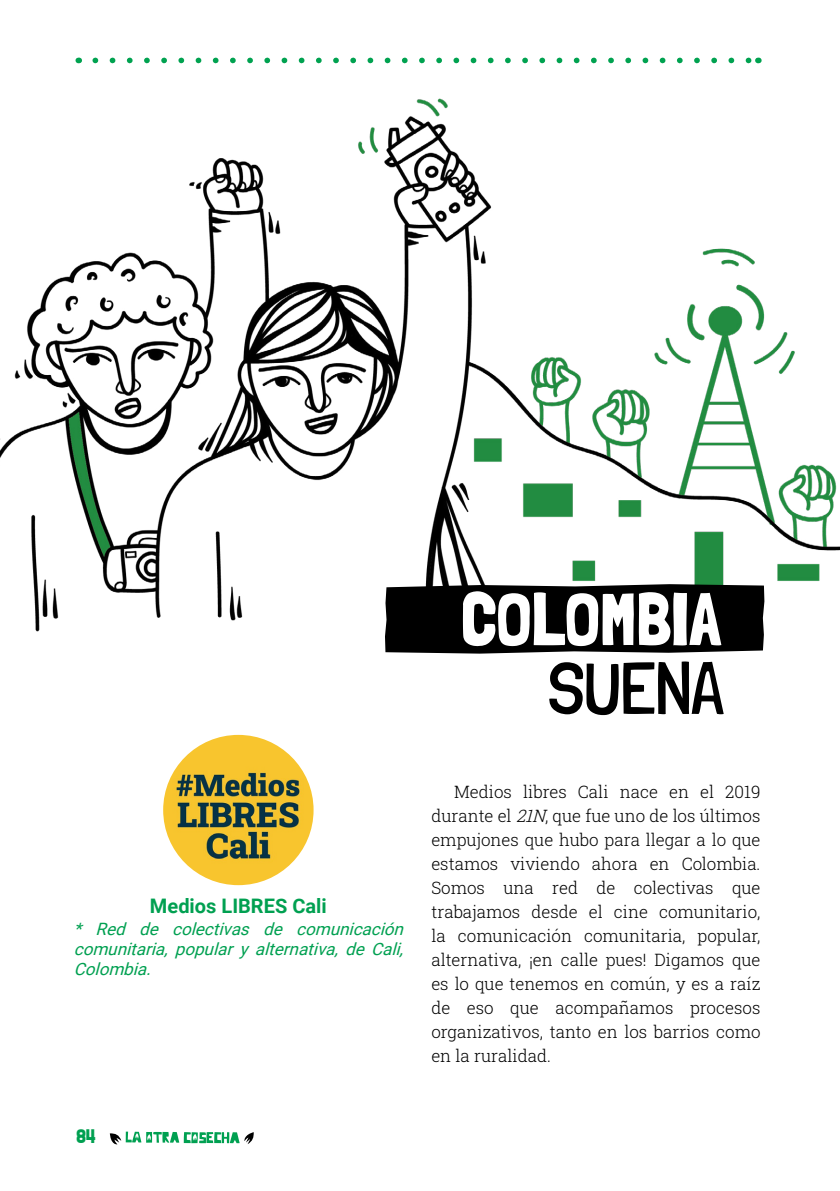
<style>
.page{position:relative;width:840px;height:1191px;background:#fff}
.page>*{position:absolute;margin:0;border:0;box-sizing:border-box;transform-origin:0 0}
.t1{font:74px "Londrina Solid";letter-spacing:-.01em;color:#fff}
.t2{font:300 74px "Londrina Solid";letter-spacing:-.01em;color:#000}
.t3{font:700 20px "Roboto";color:#00a051}
.t4{font:20px "The 27 Club";color:#00a051}
.t5{font:300 17px/24px "Roboto Slab";color:#000;text-align:justify}
.t6{font:italic 17px/20px "Roboto";color:#00a051;text-align:justify}
.s1{font-style:italic}
</style>
<div class="page">
<svg style="left:95px;top:58px;width:654px;height:5px"></svg>
<svg style="left:110px;top:1131px;width:144px;height:13px"></svg>
<img style="left:163px;top:735px;width:150px;height:150px;border-radius:75px">
<img style="left:0;top:98px;width:839px;height:534px">
<div style="left:385px;top:584px;width:379px;height:69px;background:#000"></div>
<h1 class="t1" style="left:460px;top:575px;width:262px">COLOMBIA</h1>
<h1 class="t2" style="left:548px;top:644px;width:176px">SUENA</h1>
<p class="t3" style="left:150px;top:891px;width:178px">Medios LIBRES Cali</p>
<p class="t6" style="left:74px;top:918px;width:336px">* Red de colectivas de comunicación comunitaria, popular y alternativa, de Cali, Colombia.</p>
<p class="t4" style="left:77px;top:1127px;width:21px">84</p>
<p class="t5" style="left:431px;top:779px;width:330px;text-indent:23px">Medios libres Cali nace en el 2019 durante el <span class="s1">21N</span>, que fue uno de los últimos empujones que hubo para llegar a lo que estamos viviendo ahora en Colombia.<br>Somos una red de colectivas que trabajamos desde el cine comunitario, la comunicación comunitaria, popular, alternativa, ¡en calle pues! Digamos que es lo que tenemos en común, y es a raíz de eso que acompañamos procesos organizativos, tanto en los barrios como en la ruralidad.</p>
</div>
